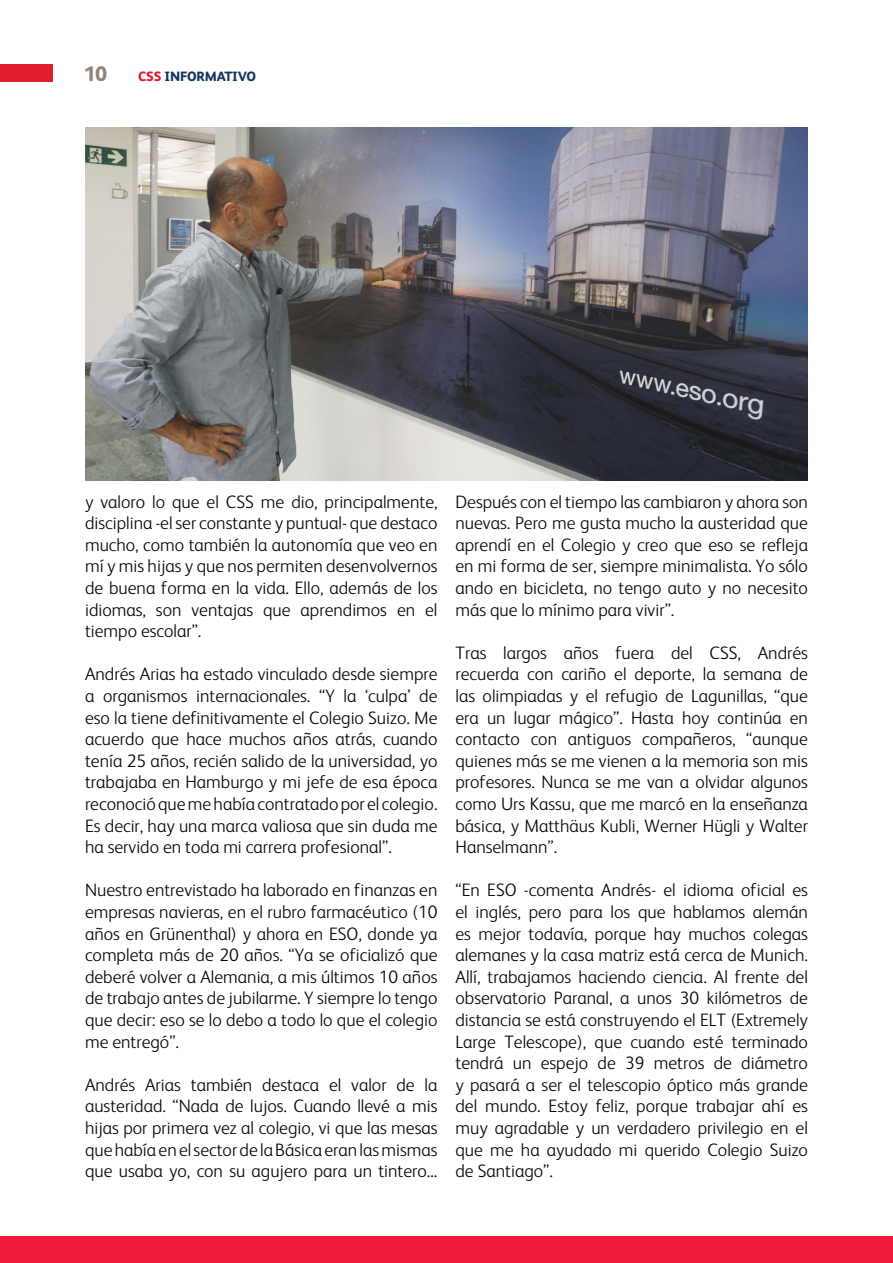
<style>
.page{position:relative;width:893px;height:1263px;background:#fff}
.page>*{position:absolute;margin:0;border:0;box-sizing:border-box;transform-origin:0 0}
.t1{font:800 21px "FS Albert";color:#91857e}
.t2{font:300 18px/21.6px "FS Albert Pro";color:#040504;text-align:justify}
.t3{font:800 13.5px "FS Albert";letter-spacing:-.01em;color:#13365c}
.s1{color:#e01e2d}
</style>
<div class="page">
<div style="left:0;top:64px;width:53px;height:18px;background:#e01e2d"></div>
<div style="left:0;top:1236px;width:893px;height:27px;background:#ed1a38"></div>
<img style="left:85px;top:128px;width:723px;height:352px">
<p class="t1" style="left:83px;top:61px;width:25px">10</p>
<p class="t3" style="left:138px;top:68px;width:119px"><span class="s1">CSS</span> INFORMATIVO</p>
<p class="t2" style="left:85px;top:489px;width:354px">y valoro lo que el CSS me dio, principalmente, disciplina -el ser constante y puntual- que destaco mucho, como también la autonomía que veo en mí y mis hijas y que nos permiten desenvolvernos de buena forma en la vida. Ello, además de los idiomas, son ventajas que aprendimos en el tiempo escolar”.</p>
<p class="t2" style="left:85px;top:662px;width:354px">Andrés Arias ha estado vinculado desde siempre a organismos internacionales. “Y la ‘culpa’ de eso la tiene definitivamente el Colegio Suizo. Me acuerdo que hace muchos años atrás, cuando tenía 25 años, recién salido de la universidad, yo trabajaba en Hamburgo y mi jefe de esa época reconoció que me había contratado por el colegio.<br>Es decir, hay una marca valiosa que sin duda me ha servido en toda mi carrera profesional”.</p>
<p class="t2" style="left:85px;top:878px;width:354px">Nuestro entrevistado ha laborado en finanzas en empresas navieras, en el rubro farmacéutico (10 años en Grünenthal) y ahora en ESO, donde ya completa más de 20 años. “Ya se oficializó que deberé volver a Alemania, a mis últimos 10 años de trabajo antes de jubilarme. Y siempre lo tengo que decir: eso se lo debo a todo lo que el colegio me entregó”.</p>
<p class="t2" style="left:85px;top:1073px;width:354px">Andrés Arias también destaca el valor de la austeridad. “Nada de lujos. Cuando llevé a mis hijas por primera vez al colegio, vi que las mesas que había en el sector de la Básica eran las mismas que usaba yo, con su agujero para un tintero…</p>
<p class="t2" style="left:455px;top:489px;width:354px">Después con el tiempo las cambiaron y ahora son nuevas. Pero me gusta mucho la austeridad que aprendí en el Colegio y creo que eso se refleja en mi forma de ser, siempre minimalista. Yo sólo ando en bicicleta, no tengo auto y no necesito más que lo mínimo para vivir”.</p>
<p class="t2" style="left:455px;top:641px;width:354px">Tras largos años fuera del CSS, Andrés recuerda con cariño el deporte, la semana de las olimpiadas y el refugio de Lagunillas, “que era un lugar mágico”. Hasta hoy continúa en contacto con antiguos compañeros, “aunque quienes más se me vienen a la memoria son mis profesores. Nunca se me van a olvidar algunos como Urs Kassu, que me marcó en la enseñanza básica, y Matthäus Kubli, Werner Hügli y Walter Hanselmann”.</p>
<p class="t2" style="left:455px;top:878px;width:354px">“En ESO -comenta Andrés- el idioma oficial es el inglés, pero para los que hablamos alemán es mejor todavía, porque hay muchos colegas alemanes y la casa matriz está cerca de Munich.<br>Allí, trabajamos haciendo ciencia. Al frente del observatorio Paranal, a unos 30 kilómetros de distancia se está construyendo el ELT (Extremely Large Telescope), que cuando esté terminado tendrá un espejo de 39 metros de diámetro y pasará a ser el telescopio óptico más grande del mundo. Estoy feliz, porque trabajar ahí es muy agradable y un verdadero privilegio en el que me ha ayudado mi querido Colegio Suizo de Santiago”.</p>
</div>
